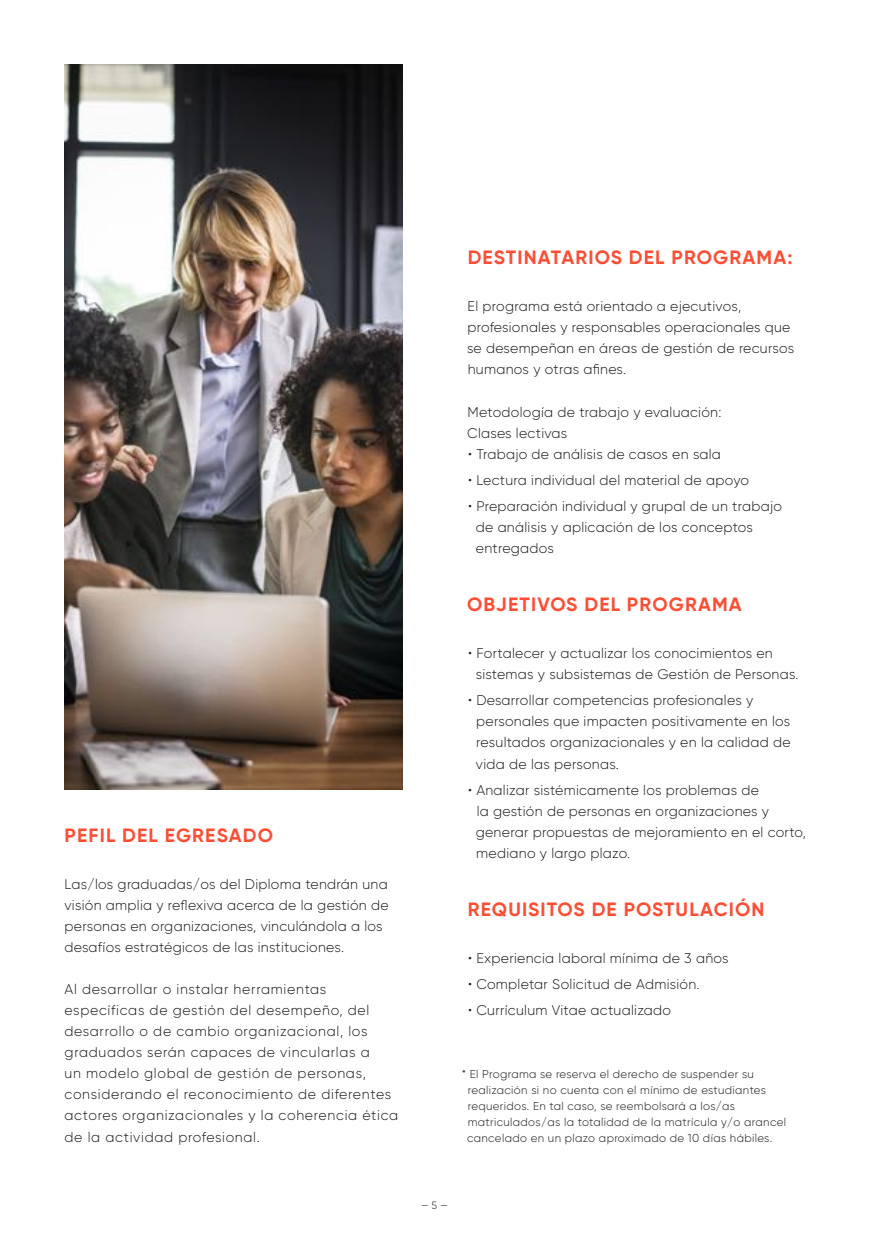
<style>
.page{position:relative;width:869px;height:1241px;background:#fff}
.page>*{position:absolute;margin:0;border:0;box-sizing:border-box;transform-origin:0 0}
.t1{font:700 19.25px "Gilroy";letter-spacing:.06em;color:#fb4f35}
.t2{font:300 14px/21px "Gilroy";letter-spacing:.02em;color:#1a1a1a}
.t3{font:300 14px/21px "Gilroy";letter-spacing:.05em;color:#1a1a1a}
.t4{font:300 11.38px/15.8px "Gilroy";letter-spacing:.03em;color:#1a1a1a}
.t5{font:300 10.5px "Gilroy";color:#1a1a1a}
</style>
<div class="page">
<img style="left:64px;top:64px;width:338px;height:725px">
<h1 class="t1" style="left:65px;top:823px;width:210px">PEFIL DEL EGRESADO</h1>
<p class="t2" style="left:64px;top:873px;width:325px">Las/los graduadas/os del Diploma tendrán una visión amplia y reflexiva acerca de la gestión de personas en organizaciones, vinculándola a los desafíos estratégicos de las instituciones.</p>
<p class="t3" style="left:64px;top:978px;width:335px">Al desarrollar o instalar herramientas específicas de gestión del desempeño, del desarrollo o de cambio organizacional, los graduados serán capaces de vincularlas a<br>un modelo global de gestión de personas, considerando el reconocimiento de diferentes actores organizacionales y la coherencia ética de la actividad profesional.</p>
<h1 class="t1" style="left:467px;top:245px;width:326px">DESTINATARIOS DEL PROGRAMA:</h1>
<p class="t2" style="left:467px;top:296px;width:328px">El programa está orientado a ejecutivos, profesionales y responsables operacionales que se desempeñan en áreas de gestión de recursos humanos y otras afines.</p>
<p class="t2" style="left:467px;top:401px;width:255px">Metodología de trabajo y evaluación:<br>Clases lectivas</p>
<p class="t2" style="left:468px;top:443px;width:254px">• Trabajo de análisis de casos en sala</p>
<p class="t2" style="left:468px;top:469px;width:282px">• Lectura individual del material de apoyo</p>
<p class="t2" style="left:475px;top:495px;width:307px;text-indent:-8px">• Preparación individual y grupal de un trabajo de análisis y aplicación de los conceptos entregados</p>
<h1 class="t1" style="left:467px;top:592px;width:276px">OBJETIVOS DEL PROGRAMA</h1>
<p class="t2" style="left:475px;top:642px;width:324px;text-indent:-8px">• Fortalecer y actualizar los conocimientos en sistemas y subsistemas de Gestión de Personas.</p>
<p class="t2" style="left:476px;top:689px;width:316px;text-indent:-8px">• Desarrollar competencias profesionales y personales que impacten positivamente en los resultados organizacionales y en la calidad de vida de las personas.</p>
<p class="t2" style="left:475px;top:779px;width:331px;text-indent:-8px">• Analizar sistémicamente los problemas de<br>la gestión de personas en organizaciones y generar propuestas de mejoramiento en el corto, mediano y largo plazo.</p>
<h1 class="t1" style="left:467px;top:896px;width:298px">REQUISITOS DE POSTULACIÓN</h1>
<p class="t2" style="left:468px;top:947px;width:262px">• Experiencia laboral mínima de 3 años</p>
<p class="t2" style="left:468px;top:973px;width:233px">• Completar Solicitud de Admisión.</p>
<p class="t2" style="left:468px;top:999px;width:204px">• Currículum Vitae actualizado</p>
<p class="t4" style="left:467px;top:1066px;width:320px;text-indent:-5px">* El Programa se reserva el derecho de suspender su realización si no cuenta con el mínimo de estudiantes requeridos. En tal caso, se reembolsará a los/as matriculados/as la totalidad de la matrícula y/o arancel cancelado en un plazo aproximado de 10 días hábiles.</p>
<p class="t5" style="left:420px;top:1198px;width:29px">— 5 —</p>
</div>
